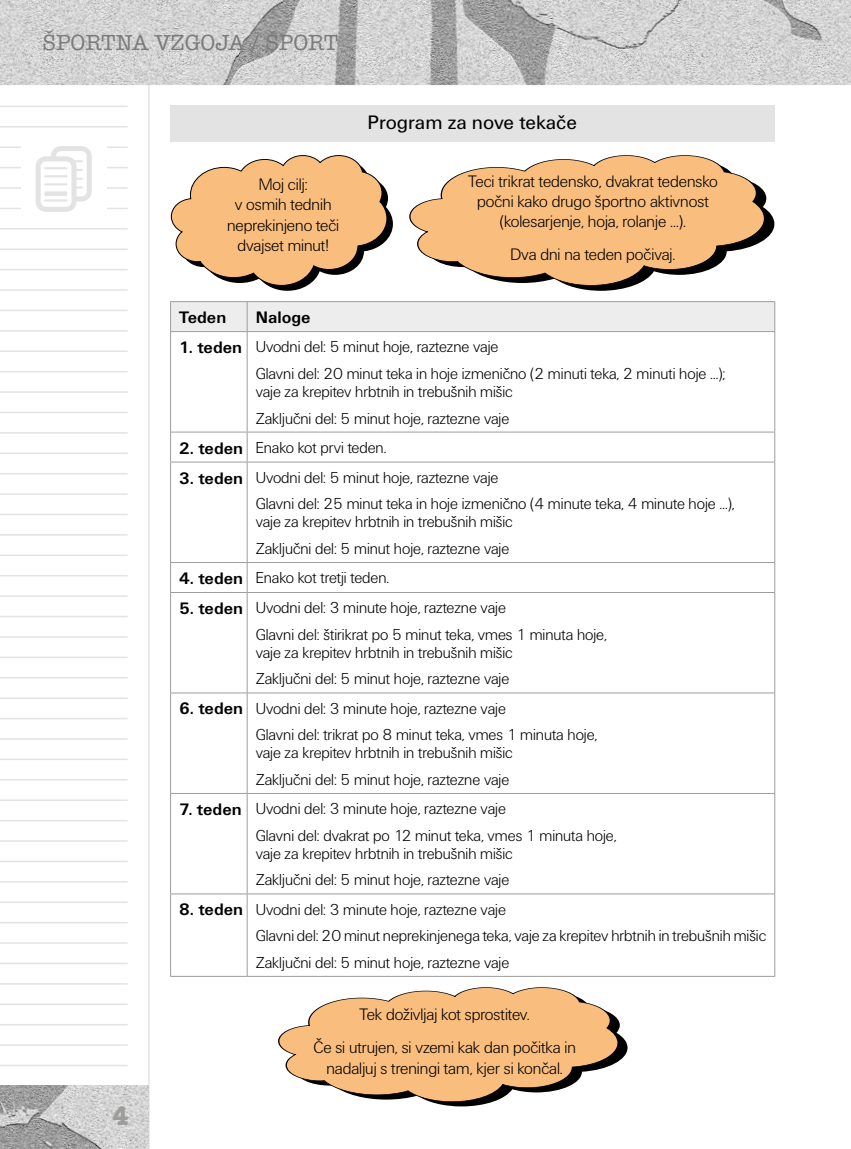
<style>
.page{position:relative;width:851px;height:1149px;background:#fff}
.page>*{position:absolute;margin:0;border:0;box-sizing:border-box;transform-origin:0 0}
.t1{font:700 27px "American Typ Itc DEE";color:#9d9d9c}
.t2{font:500 22.5px "American Typ Itc DEE";color:#7c7b7b}
.t3{font:20.25px "Unitus TEE";color:#000}
.t4{font:17.25px/20.2px "Unitus DEE Ligh";color:#000;text-align:center}
.t5{font:700 17.25px "Unitus TEE";color:#000}
.t6{font:16.5px/26.5px "Unitus DEE Ligh";color:#000}
.s1{font-family:"Unitus TEE";font-weight:700;font-size:17.25px}
</style>
<div class="page">
<svg style="left:0;top:85px;width:150px;height:1063px"></svg>
<img style="left:0;top:1084px;width:149px;height:64px">
<hr style="left:0;top:106px;width:128px;height:1px;background:#e3e3e3">
<hr style="left:0;top:126px;width:128px;height:1px;background:#e3e3e3">
<hr style="left:0;top:146px;width:128px;height:2px;background:#e3e3e3">
<hr style="left:0;top:167px;width:128px;height:1px;background:#e3e3e3">
<hr style="left:0;top:187px;width:128px;height:2px;background:#e3e3e3">
<hr style="left:0;top:207px;width:128px;height:2px;background:#e3e3e3">
<hr style="left:0;top:228px;width:128px;height:1px;background:#e3e3e3">
<hr style="left:0;top:248px;width:128px;height:2px;background:#e3e3e3">
<hr style="left:0;top:269px;width:128px;height:1px;background:#e3e3e3">
<hr style="left:0;top:289px;width:128px;height:2px;background:#e3e3e3">
<hr style="left:0;top:309px;width:128px;height:2px;background:#e3e3e3">
<hr style="left:0;top:330px;width:128px;height:1px;background:#e3e3e3">
<hr style="left:0;top:350px;width:128px;height:2px;background:#e3e3e3">
<hr style="left:0;top:371px;width:128px;height:1px;background:#e3e3e3">
<hr style="left:0;top:391px;width:128px;height:2px;background:#e3e3e3">
<hr style="left:0;top:411px;width:128px;height:2px;background:#e3e3e3">
<hr style="left:0;top:432px;width:128px;height:1px;background:#e3e3e3">
<hr style="left:0;top:452px;width:128px;height:2px;background:#e3e3e3">
<hr style="left:0;top:473px;width:128px;height:1px;background:#e3e3e3">
<hr style="left:0;top:493px;width:128px;height:1px;background:#e3e3e3">
<hr style="left:0;top:513px;width:128px;height:2px;background:#e3e3e3">
<hr style="left:0;top:534px;width:128px;height:1px;background:#e3e3e3">
<hr style="left:0;top:554px;width:128px;height:2px;background:#e3e3e3">
<hr style="left:0;top:575px;width:128px;height:1px;background:#e3e3e3">
<hr style="left:0;top:595px;width:128px;height:1px;background:#e3e3e3">
<hr style="left:0;top:615px;width:128px;height:2px;background:#e3e3e3">
<hr style="left:0;top:636px;width:128px;height:1px;background:#e3e3e3">
<hr style="left:0;top:656px;width:128px;height:2px;background:#e3e3e3">
<hr style="left:0;top:676px;width:128px;height:2px;background:#e3e3e3">
<hr style="left:0;top:697px;width:128px;height:1px;background:#e3e3e3">
<hr style="left:0;top:717px;width:128px;height:2px;background:#e3e3e3">
<hr style="left:0;top:738px;width:128px;height:1px;background:#e3e3e3">
<hr style="left:0;top:758px;width:128px;height:2px;background:#e3e3e3">
<hr style="left:0;top:778px;width:128px;height:2px;background:#e3e3e3">
<hr style="left:0;top:799px;width:128px;height:1px;background:#e3e3e3">
<hr style="left:0;top:819px;width:128px;height:2px;background:#e3e3e3">
<hr style="left:0;top:840px;width:128px;height:1px;background:#e3e3e3">
<hr style="left:0;top:860px;width:128px;height:1px;background:#e3e3e3">
<hr style="left:0;top:880px;width:128px;height:2px;background:#e3e3e3">
<hr style="left:0;top:901px;width:128px;height:1px;background:#e3e3e3">
<hr style="left:0;top:921px;width:128px;height:2px;background:#e3e3e3">
<hr style="left:0;top:942px;width:128px;height:1px;background:#e3e3e3">
<hr style="left:0;top:962px;width:128px;height:1px;background:#e3e3e3">
<hr style="left:0;top:982px;width:128px;height:2px;background:#e3e3e3">
<hr style="left:0;top:1003px;width:128px;height:1px;background:#e3e3e3">
<hr style="left:0;top:1023px;width:128px;height:2px;background:#e3e3e3">
<hr style="left:0;top:1043px;width:128px;height:2px;background:#e3e3e3">
<hr style="left:0;top:1064px;width:128px;height:1px;background:#e3e3e3">
<img style="left:0;top:0;width:850px;height:85px">
<div style="left:21px;top:134px;width:85px;height:80px;background:#fff"></div>
<svg style="left:36px;top:146px;width:56px;height:66px"></svg>
<hr style="left:44px;top:199px;width:23px;height:2px;background:#e3e3e3">
<div style="left:170px;top:106px;width:604px;height:36px;background:#e3e3e3"></div>
<hr style="left:170px;top:332px;width:1px;height:99px;background:#9d9d9c">
<hr style="left:247px;top:332px;width:1px;height:99px;background:#9d9d9c">
<hr style="left:774px;top:332px;width:1px;height:99px;background:#9d9d9c">
<hr style="left:170px;top:431px;width:77px;height:1px;background:#9d9d9c">
<svg style="left:170px;top:432px;width:1px;height:29px"></svg>
<hr style="left:247px;top:431px;width:528px;height:1px;background:#9d9d9c">
<svg style="left:247px;top:432px;width:1px;height:29px"></svg>
<svg style="left:774px;top:432px;width:1px;height:29px"></svg>
<hr style="left:170px;top:461px;width:77px;height:1px;background:#9d9d9c">
<hr style="left:170px;top:462px;width:1px;height:100px;background:#9d9d9c">
<hr style="left:247px;top:461px;width:528px;height:1px;background:#9d9d9c">
<hr style="left:247px;top:462px;width:1px;height:100px;background:#9d9d9c">
<hr style="left:774px;top:462px;width:1px;height:100px;background:#9d9d9c">
<hr style="left:170px;top:562px;width:77px;height:1px;background:#9d9d9c">
<hr style="left:170px;top:562px;width:1px;height:30px;background:#9d9d9c">
<hr style="left:247px;top:562px;width:528px;height:1px;background:#9d9d9c">
<hr style="left:247px;top:562px;width:1px;height:30px;background:#9d9d9c">
<hr style="left:774px;top:562px;width:1px;height:30px;background:#9d9d9c">
<hr style="left:170px;top:592px;width:77px;height:1px;background:#9d9d9c">
<hr style="left:170px;top:592px;width:1px;height:100px;background:#9d9d9c">
<hr style="left:247px;top:592px;width:528px;height:1px;background:#9d9d9c">
<hr style="left:247px;top:592px;width:1px;height:100px;background:#9d9d9c">
<hr style="left:774px;top:592px;width:1px;height:100px;background:#9d9d9c">
<hr style="left:170px;top:692px;width:77px;height:1px;background:#9d9d9c">
<hr style="left:170px;top:693px;width:1px;height:99px;background:#9d9d9c">
<hr style="left:247px;top:692px;width:528px;height:1px;background:#9d9d9c">
<hr style="left:247px;top:693px;width:1px;height:99px;background:#9d9d9c">
<hr style="left:774px;top:693px;width:1px;height:99px;background:#9d9d9c">
<hr style="left:170px;top:792px;width:77px;height:1px;background:#9d9d9c">
<hr style="left:170px;top:793px;width:1px;height:100px;background:#9d9d9c">
<hr style="left:247px;top:792px;width:528px;height:1px;background:#9d9d9c">
<hr style="left:247px;top:793px;width:1px;height:100px;background:#9d9d9c">
<hr style="left:774px;top:793px;width:1px;height:100px;background:#9d9d9c">
<hr style="left:170px;top:893px;width:77px;height:1px;background:#9d9d9c">
<hr style="left:170px;top:894px;width:1px;height:81px;background:#9d9d9c">
<hr style="left:247px;top:893px;width:528px;height:1px;background:#9d9d9c">
<hr style="left:247px;top:894px;width:1px;height:81px;background:#9d9d9c">
<hr style="left:774px;top:894px;width:1px;height:81px;background:#9d9d9c">
<hr style="left:170px;top:975px;width:77px;height:1px;background:#9d9d9c">
<hr style="left:247px;top:975px;width:528px;height:1px;background:#9d9d9c">
<svg style="left:170px;top:301px;width:605px;height:30px;background:#e9e9e9"></svg>
<hr style="left:170px;top:331px;width:77px;height:1px;background:#9d9d9c">
<hr style="left:247px;top:331px;width:528px;height:1px;background:#9d9d9c">
<svg style="left:171px;top:155px;width:222px;height:136px"></svg>
<svg style="left:570px;top:193px;width:204px;height:98px"></svg>
<svg style="left:409px;top:155px;width:356px;height:131px"></svg>
<svg style="left:428px;top:1022px;width:199px;height:84px"></svg>
<svg style="left:278px;top:987px;width:341px;height:114px"></svg>
<h2 class="t2" style="left:43px;top:30px;width:297px">ŠPORTNA VZGOJA / ŠPORT</h2>
<p class="t3" style="left:367px;top:111px;width:211px">Program za nove tekače</p>
<p class="t4" style="left:227px;top:174px;width:114px">Moj cilj:<br>v osmih tednih neprekinjeno teči dvajset minut!</p>
<p class="t4" style="left:468px;top:171px;width:251px">Teci trikrat tedensko, dvakrat tedensko počni kako drugo športno aktivnost (kolesarjenje, hoja, rolanje …).</p>
<p class="t4" style="left:510px;top:245px;width:166px">Dva dni na teden počivaj.</p>
<p class="t5" style="left:179px;top:307px;width:49px">Teden</p>
<p class="t5" style="left:255px;top:307px;width:56px">Naloge</p>
<p class="t6" style="left:255px;top:334px;width:471px;text-indent:-77px"><span class="s1">1. teden</span> Uvodni del: 5 minut hoje, raztezne vaje<br>Glavni del: 20 minut teka in hoje izmenično (2 minuti teka, 2 minuti hoje …);</p>
<p class="t6" style="left:255px;top:378px;width:258px">vaje za krepitev hrbtnih in trebušnih mišic<br>Zaključni del: 5 minut hoje, raztezne vaje</p>
<p class="t6" style="left:179px;top:434px;width:209px"><span class="s1">2. teden</span> Enako kot prvi teden.</p>
<p class="t6" style="left:255px;top:464px;width:480px;text-indent:-77px"><span class="s1">3. teden</span> Uvodni del: 5 minut hoje, raztezne vaje<br>Glavni del: 25 minut teka in hoje izmenično (4 minute teka, 4 minute hoje …),</p>
<p class="t6" style="left:255px;top:509px;width:258px">vaje za krepitev hrbtnih in trebušnih mišic<br>Zaključni del: 5 minut hoje, raztezne vaje</p>
<p class="t6" style="left:179px;top:565px;width:212px"><span class="s1">4. teden</span> Enako kot tretji teden.</p>
<p class="t6" style="left:255px;top:594px;width:353px;text-indent:-77px"><span class="s1">5. teden</span> Uvodni del: 3 minute hoje, raztezne vaje<br>Glavni del: štirikrat po 5 minut teka, vmes 1 minuta hoje,</p>
<p class="t6" style="left:255px;top:639px;width:258px">vaje za krepitev hrbtnih in trebušnih mišic<br>Zaključni del: 5 minut hoje, raztezne vaje</p>
<p class="t6" style="left:255px;top:695px;width:343px;text-indent:-77px"><span class="s1">6. teden</span> Uvodni del: 3 minute hoje, raztezne vaje<br>Glavni del: trikrat po 8 minut teka, vmes 1 minuta hoje,</p>
<p class="t6" style="left:255px;top:739px;width:258px">vaje za krepitev hrbtnih in trebušnih mišic<br>Zaključni del: 5 minut hoje, raztezne vaje</p>
<p class="t6" style="left:255px;top:795px;width:362px;text-indent:-77px"><span class="s1">7. teden</span> Uvodni del: 3 minute hoje, raztezne vaje<br>Glavni del: dvakrat po 12 minut teka, vmes 1 minuta hoje,</p>
<p class="t6" style="left:255px;top:840px;width:258px">vaje za krepitev hrbtnih in trebušnih mišic<br>Zaključni del: 5 minut hoje, raztezne vaje</p>
<p class="t6" style="left:255px;top:896px;width:512px;text-indent:-77px"><span class="s1">8. teden</span> Uvodni del: 3 minute hoje, raztezne vaje<br>Glavni del: 20 minut neprekinjenega teka, vaje za krepitev hrbtnih in trebušnih mišic<br>Zaključni del: 5 minut hoje, raztezne vaje</p>
<h1 class="t1" style="left:112px;top:1099px;width:18px">4</h1>
<p class="t4" style="left:313px;top:998px;width:264px;line-height:33px">Tek doživljaj kot sprostitev.<br>Če si utrujen, si vzemi kak dan počitka in</p>
<p class="t4" style="left:326px;top:1057px;width:238px">nadaljuj s treningi tam, kjer si končal.</p>
</div>
